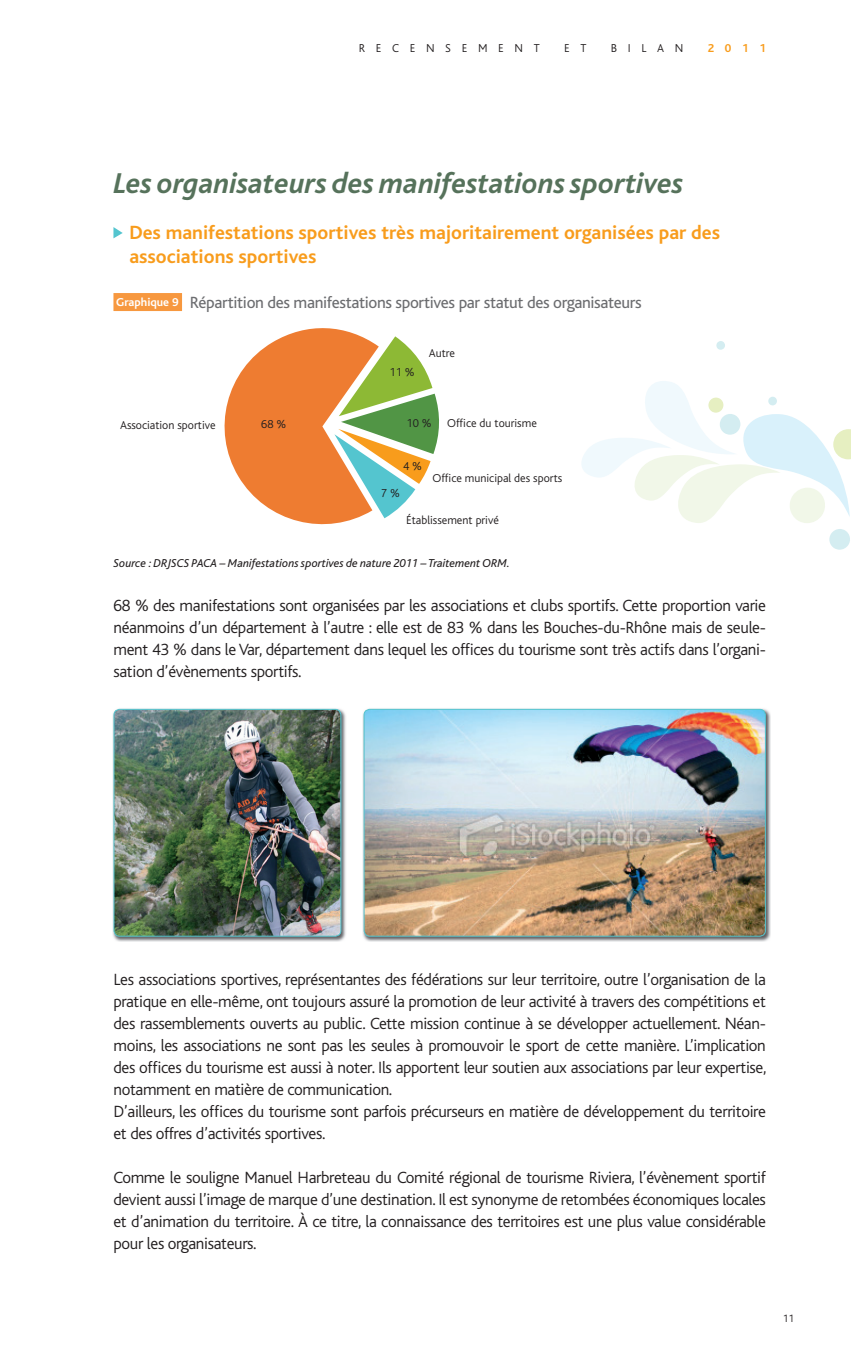
<style>
.page{position:relative;width:851px;height:1361px;background:#fff}
.page>*{position:absolute;margin:0;border:0;box-sizing:border-box;transform-origin:0 0}
.t1{font:italic 700 30px "Bliss";color:#56725b}
.t2{font:700 20px/24px "Bliss";color:#f89c1c}
.t3{font:300 17px/22px "Bliss";letter-spacing:-.02em;color:#231f20;text-align:justify}
.t4{font:17px "Bliss";letter-spacing:-.02em;color:#6c6d70}
.t5{font:300 12px "Bliss";color:#231f20}
.t6{font:italic 12px "Bliss";color:#231f20}
.t7{font:300 12px "Bliss";letter-spacing:.89em;color:#231f20}
.t8{font:700 12px "Bliss";color:#f89c1c}
.t9{font:300 11px "Bliss";color:#231f20}
.s1{font-weight:700;font-size:12px;color:#fff}
</style>
<div class="page">
<svg style="left:716px;top:341px;width:9px;height:9px"></svg>
<svg style="left:829px;top:529px;width:20px;height:21px"></svg>
<svg style="left:582px;top:381px;width:268px;height:142px"></svg>
<div style="left:113px;top:293px;width:69px;height:18px;background:#f7983f"></div>
<svg style="left:113px;top:227px;width:10px;height:11px"></svg>
<svg style="left:224px;top:328px;width:215px;height:197px"></svg>
<img style="left:112px;top:708px;width:234px;height:233px">
<img style="left:114px;top:709px;width:227px;height:227px;border-radius:6px">
<div style="left:113px;top:709px;width:228px;height:227px;border:1px solid #54c5cf;border-radius:6px"></div>
<img style="left:362px;top:708px;width:408px;height:233px">
<img style="left:364px;top:709px;width:401px;height:227px;border-radius:6px">
<div style="left:363px;top:709px;width:402px;height:227px;border:1px solid #54c5cf;border-radius:6px"></div>
<p class="t7" style="left:359px;top:43px;width:182px">RECENSEMENT</p>
<p class="t5" style="left:564px;top:43px;width:24px">E T</p>
<p class="t5" style="left:610px;top:43px;width:74px">BILAN</p>
<p class="t8" style="left:707px;top:43px;width:60px">2011</p>
<h1 class="t1" style="left:113px;top:172px;width:571px">Les organisateurs des manifestations sportives</h1>
<p class="t2" style="left:129px;top:222px;width:592px">Des manifestations sportives très majoritairement organisées par des associations sportives</p>
<p class="t4" style="left:116px;top:296px;width:526px"><span class="s1">Graphique 9</span> Répartition des manifestations sportives par statut des organisateurs</p>
<p class="t5" style="left:120px;top:420px;width:97px">Association sportive</p>
<p class="t5" style="left:261px;top:419px;width:27px">68 %</p>
<p class="t5" style="left:389px;top:367px;width:27px">11 %</p>
<p class="t5" style="left:429px;top:348px;width:28px">Autre</p>
<p class="t5" style="left:406px;top:418px;width:27px">10 %</p>
<p class="t5" style="left:403px;top:461px;width:20px">4 %</p>
<p class="t5" style="left:447px;top:418px;width:91px">Office du tourisme</p>
<p class="t5" style="left:381px;top:488px;width:20px">7 %</p>
<p class="t5" style="left:432px;top:473px;width:131px">Office municipal des sports</p>
<p class="t5" style="left:406px;top:515px;width:94px">Établissement privé</p>
<p class="t6" style="left:113px;top:558px;width:398px">Source : DRJSCS PACA – Manifestations sportives de nature 2011 – Traitement ORM.</p>
<p class="t3" style="left:113px;top:595px;width:653px">68 % des manifestations sont organisées par les associations et clubs sportifs. Cette proportion varie néanmoins d’un département à l’autre : elle est de 83 % dans les Bouches-du-Rhône mais de seule&shy;ment 43 % dans le Var, département dans lequel les offices du tourisme sont très actifs dans l’organi&shy;sation d’évènements sportifs.</p>
<p class="t3" style="left:113px;top:969px;width:654px;text-align:left">Les associations sportives, représentantes des fédérations sur leur territoire, outre l’organisation de la pratique en elle-même, ont toujours assuré la promotion de leur activité à travers des compétitions et des rassemblements ouverts au public. Cette mission continue à se développer actuellement. Néan&shy;moins, les associations ne sont pas les seules à promouvoir le sport de cette manière. L’implication des offices du tourisme est aussi à noter. Ils apportent leur soutien aux associations par leur expertise, notamment en matière de communication.<br>D’ailleurs, les offices du tourisme sont parfois précurseurs en matière de développement du territoire et des offres d’activités sportives.</p>
<p class="t3" style="left:113px;top:1167px;width:653px">Comme le souligne Manuel Harbreteau du Comité régional de tourisme Riviera, l’évènement sportif devient aussi l’image de marque d’une destination. Il est synonyme de retombées économiques locales et d’animation du territoire. À ce titre, la connaissance des territoires est une plus value considérable pour les organisateurs.</p>
<p class="t9" style="left:782px;top:1313px;width:13px">11</p>
</div>
